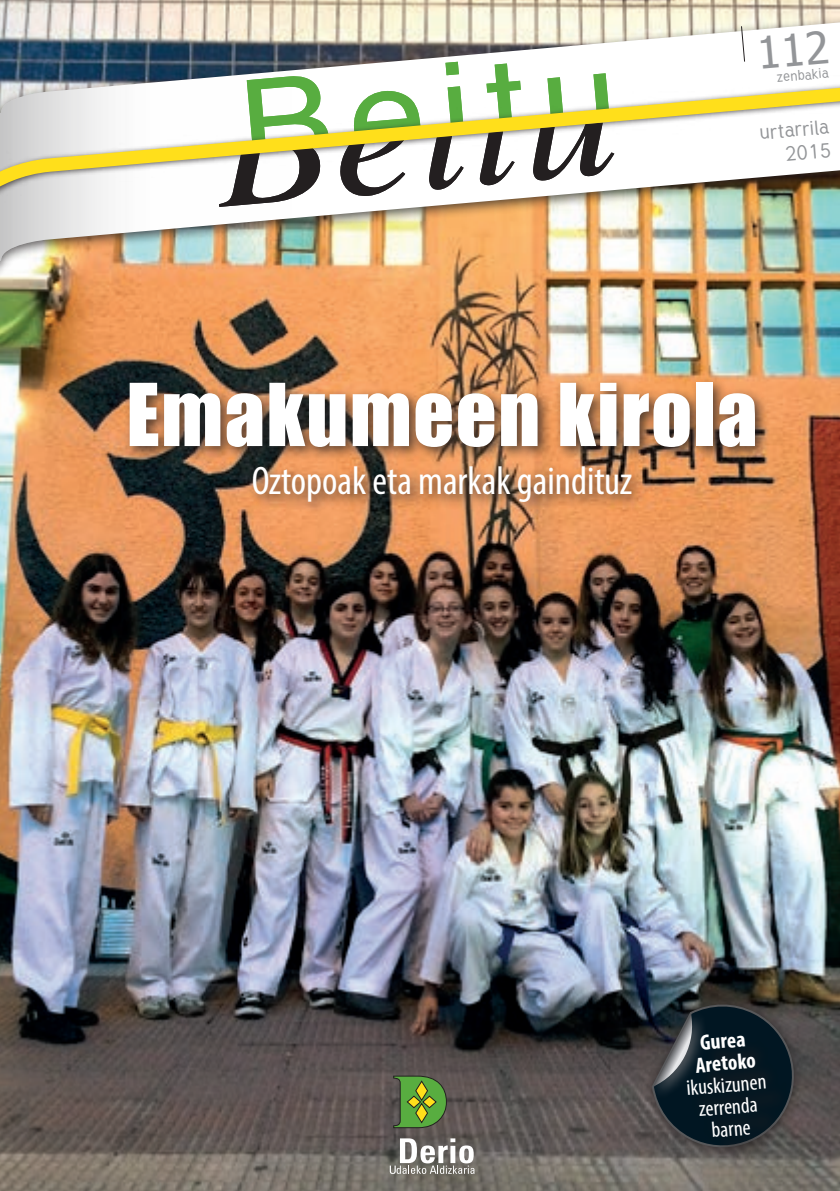
<style>
.page{position:relative;width:840px;height:1191px;background:#fff}
.page>*{position:absolute;margin:0;border:0;box-sizing:border-box;transform-origin:0 0}
.t1{font:80px "Impact";letter-spacing:.02em;color:#fff}
.t2{font:condensed 40px "Myriad Pro";color:#fff}
.t3{font:condensed 22px/22px "Myriad Pro";color:#fff;text-align:center}
.t4{font:700 condensed 22px/22px "Myriad Pro";color:#fff}
.t5{font:20px/24px "Tuffy";color:#939598;text-align:right}
.t6{font:14px "Tuffy";color:#939598}
</style>
<div class="page">
<img style="left:0;top:0;width:839px;height:1191px">
<div style="left:0;top:10px;width:839px;height:270px;background:#231f20;opacity:.75"></div>
<img style="left:0;top:17px;width:839px;height:255px">
<img style="left:0;top:70px;width:292px;height:191px">
<svg style="left:392px;top:1075px;width:55px;height:53px;background:#638c3c"></svg>
<svg style="left:389px;top:1138px;width:85px;height:36px"></svg>
<svg style="left:426px;top:62px;width:37px;height:12px"></svg>
<svg style="left:477px;top:64px;width:137px;height:10px"></svg>
<svg style="left:740px;top:25px;width:5px;height:38px"></svg>
<svg style="left:0;top:74px;width:839px;height:151px"></svg>
<div style="left:123px;top:376px;width:646px;height:140px;background:#231f20;opacity:.75"></div>
<div style="left:641px;top:993px;width:163px;height:164px;background:#231f20;opacity:.75"></div>
<div style="left:647px;top:1008px;width:59px;height:92px;background:#6c6d70;opacity:.75"></div>
<svg style="left:650px;top:1000px;width:152px;height:159px;background:#373d41"></svg>
<div style="left:690px;top:1038px;width:99px;height:123px;background:#231f20;opacity:.75"></div>
<svg style="left:760px;top:30px;width:68px;height:39px"></svg>
<p class="t6" style="left:775px;top:68px;width:54px;rotate:-5deg">zenbakia</p>
<p class="t5" style="left:758px;top:120px;width:71px;rotate:-5deg">urtarrila<br>2015</p>
<h1 class="t1" style="left:126px;top:352px;width:632px">Emakumeen kirola</h1>
<p class="t2" style="left:251px;top:456px;width:382px">Oztopoak eta markak gaindituz</p>
<p class="t4" style="left:692px;top:1032px;width:62px;rotate:-5deg">Gurea<br>Aretoko</p>
<p class="t3" style="left:685px;top:1077px;width:82px;rotate:-5deg">ikuskizunen zerrenda barne</p>
</div>
